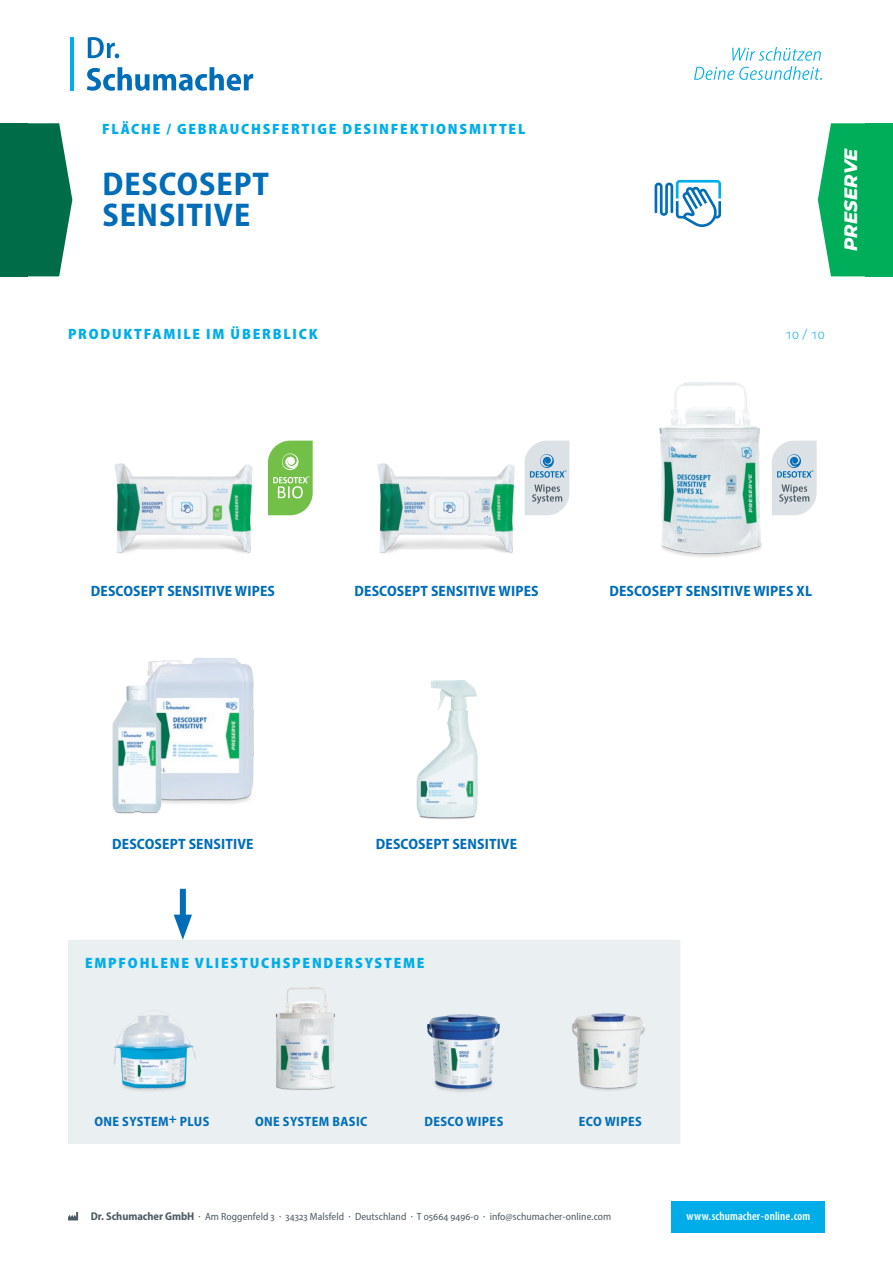
<style>
.page{position:relative;width:893px;height:1263px;background:#fff}
.page>*{position:absolute;margin:0;border:0;box-sizing:border-box;transform-origin:0 0}
.t1{font:700 semi-condensed 33px/30.8px "Myriad Pro";letter-spacing:.03em;color:#006db8}
.t2{font:italic 800 18px "Montserrat";color:#fff}
.t3{font:700 semi-condensed 15px "Myriad Pro";letter-spacing:.01em;color:#006db8}
.t4{font:900 semi-condensed 15px "Myriad Pro";letter-spacing:.12em;color:#00ade8}
.t5{font:300 semi-condensed 15px "Myriad Pro";color:#00ade8}
.t6{font:700 semi-condensed 13.5px "Myriad Pro";letter-spacing:.03em;color:#006db8}
.t7{font:600 condensed 12px "Myriad Pro";letter-spacing:.01em;color:#fff}
.t8{font:semi-condensed 10.5px "Myriad Pro";letter-spacing:.005em;color:#4d5b64}
.s1{font-weight:700;font-size:11.25px}
</style>
<div class="page">
<img style="left:416px;top:680px;width:62px;height:139px">
<img style="left:148px;top:658px;width:106px;height:146px">
<img style="left:112px;top:663px;width:93px;height:151px">
<img style="left:377px;top:461px;width:153px;height:92px">
<img style="left:659px;top:382px;width:134px;height:175px">
<img style="left:114px;top:462px;width:154px;height:91px">
<div style="left:68px;top:940px;width:612px;height:204px;background:#eaeff2"></div>
<div style="left:180px;top:889px;width:6px;height:36px;background:#006db8"></div>
<svg style="left:174px;top:915px;width:18px;height:25px"></svg>
<img style="left:113px;top:1010px;width:83px;height:81px">
<svg style="left:268px;top:441px;width:45px;height:74px;background:#8bca68"></svg>
<svg style="left:525px;top:441px;width:44px;height:74px;background:#c8d5dd"></svg>
<img style="left:275px;top:987px;width:60px;height:103px">
<img style="left:427px;top:1014px;width:73px;height:78px">
<img style="left:571px;top:1013px;width:74px;height:78px">
<svg style="left:772px;top:441px;width:45px;height:74px;background:#c9d5dd"></svg>
<hr style="left:70px;top:37px;width:4px;height:53px;background:#00ade8">
<svg style="left:87px;top:67px;width:166px;height:24px"></svg>
<svg style="left:88px;top:37px;width:31px;height:21px"></svg>
<svg style="left:694px;top:47px;width:128px;height:33px"></svg>
<svg style="left:28px;top:123px;width:44px;height:153px;background:#248162"></svg>
<div style="left:865px;top:123px;width:28px;height:153px;background:#00ad58"></div>
<svg style="left:818px;top:123px;width:47px;height:153px;background:#23b86e"></svg>
<div style="left:0;top:123px;width:28px;height:153px;background:#006c48"></div>
<svg style="left:655px;top:180px;width:66px;height:47px"></svg>
<div style="left:672px;top:1201px;width:153px;height:32px;background:#00ade8"></div>
<svg style="left:68px;top:1212px;width:10px;height:8px"></svg>
<p class="t4" style="left:102px;top:119px;width:425px">FLÄCHE / GEBRAUCHSFERTIGE DESINFEKTIONSMITTEL</p>
<h1 class="t1" style="left:102px;top:168px;width:168px">DESCOSEPT<br>SENSITIVE</h1>
<p class="t4" style="left:68px;top:324px;width:251px">PRODUKTFAMILE IM ÜBERBLICK</p>
<p class="t2" style="left:838px;top:251px;width:105px;rotate:-90deg">PRESERVE</p>
<p class="t5" style="left:785px;top:325px;width:41px">10 / 10</p>
<p class="t3" style="left:91px;top:581px;width:186px">DESCOSEPT SENSITIVE WIPES</p>
<p class="t3" style="left:354px;top:581px;width:186px">DESCOSEPT SENSITIVE WIPES</p>
<p class="t3" style="left:609px;top:581px;width:204px">DESCOSEPT SENSITIVE WIPES XL</p>
<p class="t3" style="left:112px;top:834px;width:143px">DESCOSEPT SENSITIVE</p>
<p class="t3" style="left:376px;top:834px;width:143px">DESCOSEPT SENSITIVE</p>
<p class="t4" style="left:85px;top:953px;width:341px">EMPFOHLENE VLIESTUCHSPENDERSYSTEME</p>
<p class="t6" style="left:94px;top:1113px;width:117px">ONE SYSTEM+ PLUS</p>
<p class="t6" style="left:255px;top:1113px;width:114px">ONE SYSTEM BASIC</p>
<p class="t6" style="left:424px;top:1113px;width:80px">DESCO WIPES</p>
<p class="t6" style="left:579px;top:1113px;width:64px">ECO WIPES</p>
<p class="t8" style="left:91px;top:1210px;width:522px"><span class="s1">Dr. Schumacher GmbH</span> · Am Roggenfeld 3 · 34323 Malsfeld · Deutschland · T 05664 9496-0 · info@schumacher-online.com</p>
<p class="t7" style="left:686px;top:1209px;width:125px">www.schumacher-online.com</p>
</div>
